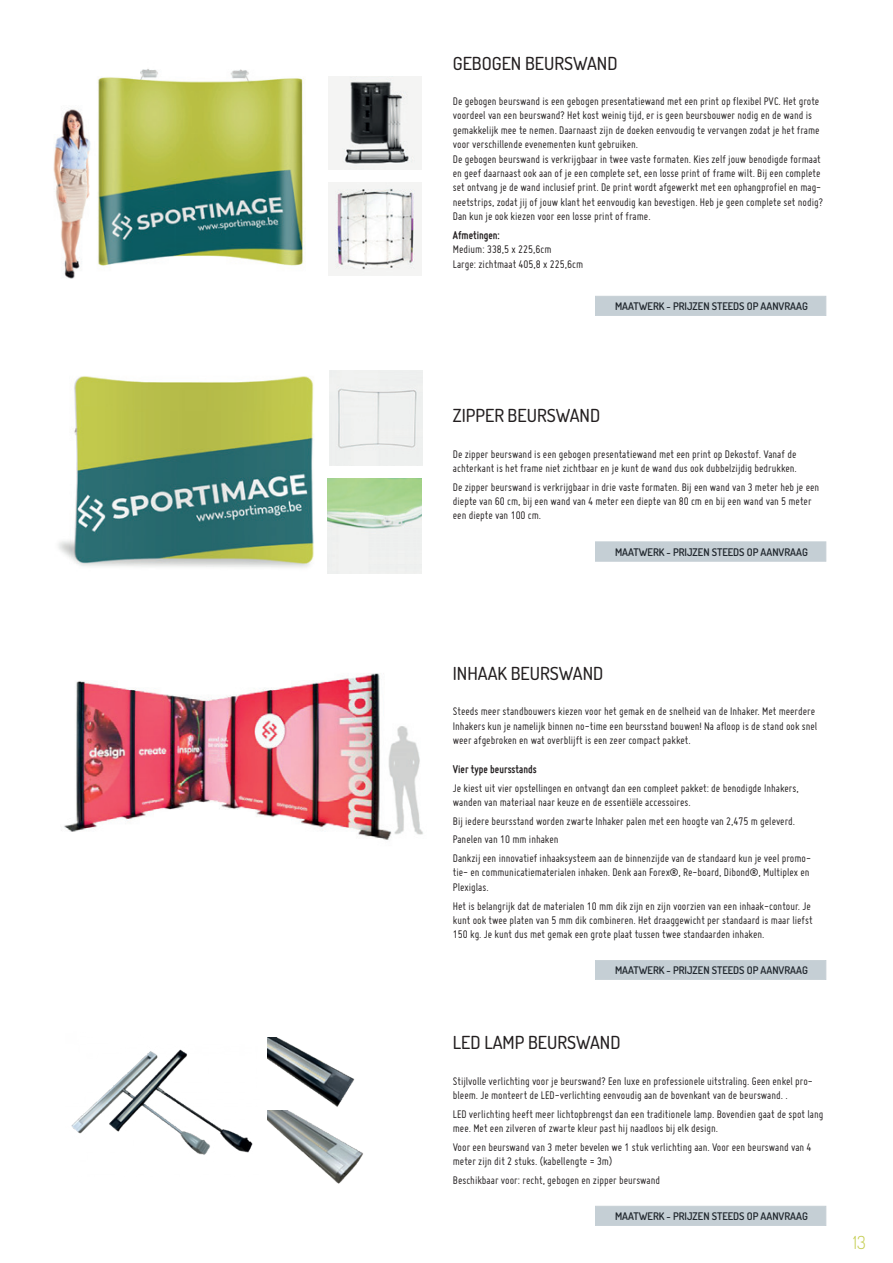
<style>
.page{position:relative;width:893px;height:1263px;background:#fff}
.page>*{position:absolute;margin:0;border:0;box-sizing:border-box;transform-origin:0 0}
.t1{font:500 18px "Dosis";color:#231f20}
.t2{font:300 18px "Dosis";color:#c3cc4e}
.t3{font:12px/14.4px "Miso";color:#231f20}
.t4{font:700 12px "Miso";color:#231f20}
.t5{font:600 10.5px "Dosis";color:#231f20}
</style>
<div class="page">
<img style="left:53px;top:69px;width:251px;height:210px">
<div style="left:595px;top:296px;width:231px;height:20px;background:#c5cfd5"></div>
<img style="left:58px;top:370px;width:296px;height:204px">
<img style="left:327px;top:478px;width:95px;height:95px">
<img style="left:329px;top:182px;width:93px;height:93px">
<img style="left:329px;top:77px;width:93px;height:93px">
<div style="left:330px;top:370px;width:93px;height:95px;background:#eef0ef"></div>
<div style="left:595px;top:542px;width:231px;height:19px;background:#c5cfd5"></div>
<img style="left:64px;top:673px;width:359px;height:167px">
<div style="left:595px;top:960px;width:231px;height:20px;background:#c5cfd5"></div>
<img style="left:71px;top:1049px;width:182px;height:106px">
<img style="left:268px;top:1037px;width:87px;height:70px">
<img style="left:268px;top:1110px;width:95px;height:74px">
<div style="left:595px;top:1206px;width:231px;height:20px;background:#c5cfd5"></div>
<h1 class="t1" style="left:453px;top:50px;width:166px">GEBOGEN BEURSWAND</h1>
<p class="t3" style="left:453px;top:94px;width:372px">De gebogen beurswand is een gebogen presentatiewand met een print op flexibel PVC. Het grote voordeel van een beurswand? Het kost weinig tijd, er is geen beursbouwer nodig en de wand is gemakkelijk mee te nemen. Daarnaast zijn de doeken eenvoudig te vervangen zodat je het frame voor verschillende evenementen kunt gebruiken.<br>De gebogen beurswand is verkrijgbaar in twee vaste formaten. Kies zelf jouw benodigde formaat en geef daarnaast ook aan of je een complete set, een losse print of frame wilt. Bij een complete set ontvang je de wand inclusief print. De print wordt afgewerkt met een ophangprofiel en mag&shy;neetstrips, zodat jij of jouw klant het eenvoudig kan bevestigen. Heb je geen complete set nodig?<br>Dan kun je ook kiezen voor een losse print of frame.</p>
<p class="t4" style="left:453px;top:228px;width:48px">Afmetingen:</p>
<p class="t3" style="left:453px;top:242px;width:132px">Medium: 338,5 x 225,6cm<br>Large: zichtmaat 405,8 x 225,6cm</p>
<p class="t5" style="left:615px;top:299px;width:194px">MAATWERK - PRIJZEN STEEDS OP AANVRAAG</p>
<h1 class="t1" style="left:453px;top:403px;width:149px">ZIPPER BEURSWAND</h1>
<p class="t3" style="left:453px;top:446px;width:346px">De zipper beurswand is een gebogen presentatiewand met een print op Dekostof. Vanaf de achterkant is het frame niet zichtbaar en je kunt de wand dus ook dubbelzijdig bedrukken.</p>
<p class="t3" style="left:453px;top:479px;width:368px">De zipper beurswand is verkrijgbaar in drie vaste formaten. Bij een wand van 3 meter heb je een diepte van 60 cm, bij een wand van 4 meter een diepte van 80 cm en bij een wand van 5 meter een diepte van 100 cm.</p>
<p class="t5" style="left:615px;top:544px;width:194px">MAATWERK - PRIJZEN STEEDS OP AANVRAAG</p>
<h1 class="t1" style="left:453px;top:661px;width:152px">INHAAK BEURSWAND</h1>
<p class="t3" style="left:453px;top:704px;width:366px">Steeds meer standbouwers kiezen voor het gemak en de snelheid van de Inhaker. Met meerdere<br>Inhakers kun je namelijk binnen no-time een beursstand bouwen! Na afloop is de stand ook snel weer afgebroken en wat overblijft is een zeer compact pakket.</p>
<p class="t4" style="left:453px;top:762px;width:85px">Vier type beursstands</p>
<p class="t3" style="left:453px;top:780px;width:347px">Je kiest uit vier opstellingen en ontvangt dan een compleet pakket: de benodigde Inhakers, wanden van materiaal naar keuze en de essentiële accessoires.</p>
<p class="t3" style="left:453px;top:811px;width:360px;line-height:18.6px">Bij iedere beursstand worden zwarte Inhaker palen met een hoogte van 2,475 m geleverd.<br>Panelen van 10 mm inhaken<br>Dankzij een innovatief inhaaksysteem aan de binnenzijde van de standaard kun je veel promo-</p>
<p class="t3" style="left:453px;top:865px;width:358px">tie- en communicatiematerialen inhaken. Denk aan Forex®, Re-board, Dibond®, Multiplex en<br>Plexiglas.</p>
<p class="t3" style="left:453px;top:898px;width:361px">Het is belangrijk dat de materialen 10 mm dik zijn en zijn voorzien van een inhaak-contour. Je kunt ook twee platen van 5 mm dik combineren. Het draaggewicht per standaard is maar liefst<br>150 kg. Je kunt dus met gemak een grote plaat tussen twee standaarden inhaken.</p>
<p class="t5" style="left:615px;top:963px;width:194px">MAATWERK - PRIJZEN STEEDS OP AANVRAAG</p>
<h1 class="t1" style="left:453px;top:1029px;width:169px">LED LAMP BEURSWAND</h1>
<p class="t3" style="left:453px;top:1073px;width:361px">Stijlvolle verlichting voor je beurswand? Een luxe en professionele uitstraling. Geen enkel pro&shy;bleem. Je monteert de LED-verlichting eenvoudig aan de bovenkant van de beurswand. .</p>
<p class="t3" style="left:453px;top:1107px;width:372px">LED verlichting heeft meer lichtopbrengst dan een traditionele lamp. Bovendien gaat de spot lang mee. Met een zilveren of zwarte kleur past hij naadloos bij elk design.</p>
<p class="t3" style="left:453px;top:1140px;width:360px">Voor een beurswand van 3 meter bevelen we 1 stuk verlichting aan. Voor een beurswand van 4 meter zijn dit 2 stuks. (kabellengte = 3m)</p>
<p class="t3" style="left:453px;top:1173px;width:209px">Beschikbaar voor: recht, gebogen en zipper beurswand</p>
<p class="t5" style="left:615px;top:1208px;width:194px">MAATWERK - PRIJZEN STEEDS OP AANVRAAG</p>
<h1 class="t2" style="left:853px;top:1229px;width:14px">13</h1>
</div>
